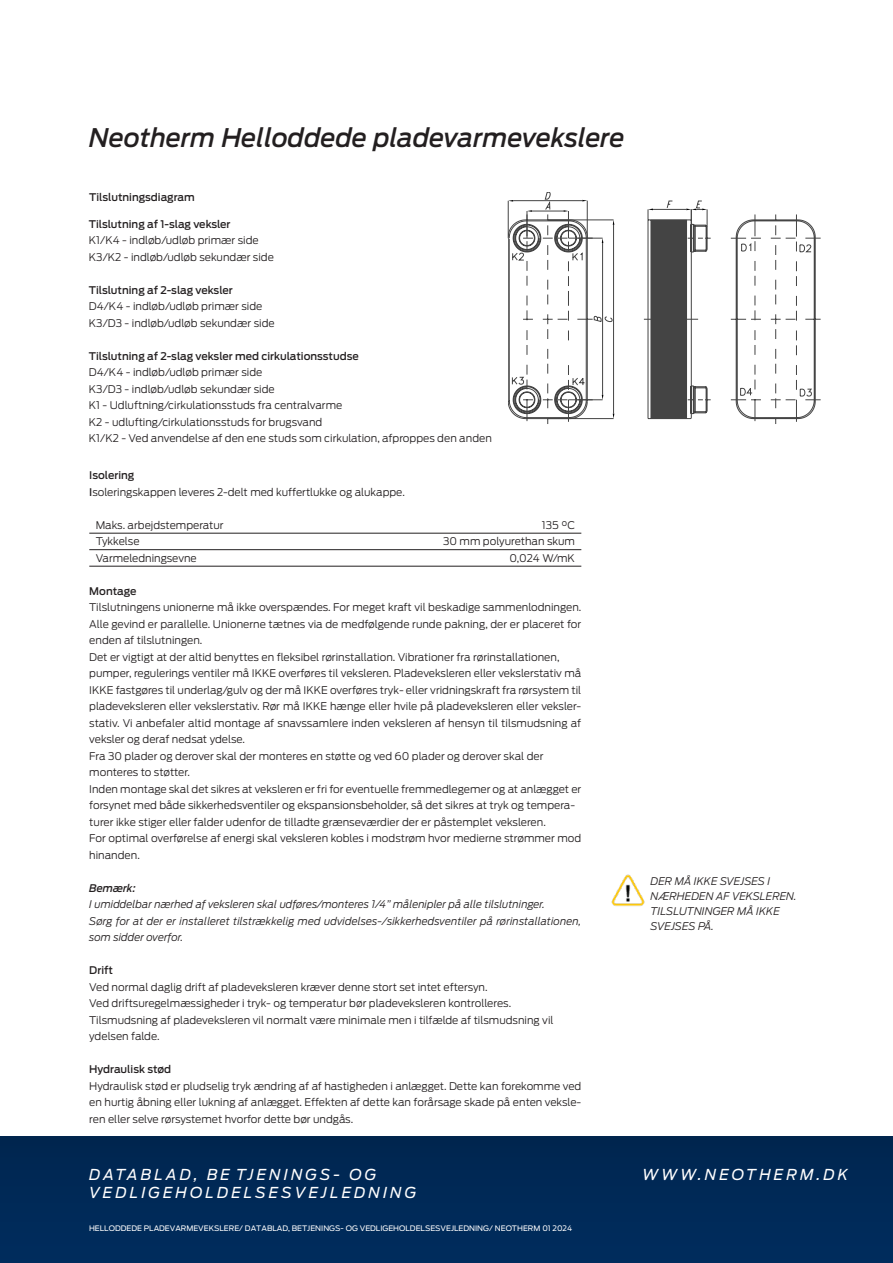
<style>
.page{position:relative;width:893px;height:1263px;background:#fff}
.page>*{position:absolute;margin:0;border:0;box-sizing:border-box;transform-origin:0 0}
.t1{font:italic 500 25.5px "Antenna";color:#231f20}
.t2{font:italic 15px/18px "Antenna";letter-spacing:.2em;color:#fff}
.LAUF_NEU_1{font:300 10.5px/16.5px "Antenna";color:#231f20;text-align:justify}
.LAUF_NEU_1-2{font:italic 300 10.5px/16.5px "Antenna";color:#231f20}
.LAUF_NEU_1-3{font:500 10.5px "Antenna";color:#231f20}
.LAUF_NEU_1-4{font:italic 500 10.5px "Antenna";color:#231f20}
.t3{font:7.5px "Antenna";color:#fff}
.s1{font-weight:500}
</style>
<div class="page">
<div style="left:0;top:1137px;width:893px;height:126px;background:#002957"></div>
<hr style="left:89px;top:533px;width:492px;height:1px;background:#231f20">
<hr style="left:89px;top:549px;width:492px;height:1px;background:#231f20">
<hr style="left:89px;top:566px;width:492px;height:1px;background:#231f20">
<img style="left:611px;top:875px;width:34px;height:31px">
<svg style="left:508px;top:192px;width:194px;height:232px"></svg>
<svg style="left:538px;top:201px;width:283px;height:221px"></svg>
<h1 class="t1" style="left:89px;top:122px;width:537px">Neotherm Helloddede pladevarmevekslere</h1>
<p class="LAUF_NEU_1-3" style="left:89px;top:190px;width:107px">Tilslutningsdiagram</p>
<p class="LAUF_NEU_1-3" style="left:89px;top:218px;width:143px">Tilslutning af 1-slag veksler</p>
<p class="LAUF_NEU_1" style="left:89px;top:232px;width:171px">K1/K4 - indløb/udløb primær side</p>
<p class="LAUF_NEU_1" style="left:89px;top:249px;width:187px">K3/K2 - indløb/udløb sekundær side</p>
<p class="LAUF_NEU_1-3" style="left:89px;top:284px;width:145px">Tilslutning af 2-slag veksler</p>
<p class="LAUF_NEU_1" style="left:89px;top:298px;width:175px">D4/K4 - indløb/udløb primær side</p>
<p class="LAUF_NEU_1" style="left:89px;top:315px;width:187px">K3/D3 - indløb/udløb sekundær side</p>
<p class="LAUF_NEU_1-3" style="left:89px;top:350px;width:272px">Tilslutning af 2-slag veksler med cirkulationsstudse</p>
<p class="LAUF_NEU_1" style="left:89px;top:364px;width:175px">D4/K4 - indløb/udløb primær side</p>
<p class="LAUF_NEU_1" style="left:89px;top:381px;width:187px">K3/D3 - indløb/udløb sekundær side</p>
<p class="LAUF_NEU_1" style="left:89px;top:397px;width:255px">K1 - Udluftning/cirkulationsstuds fra centralvarme</p>
<p class="LAUF_NEU_1" style="left:89px;top:414px;width:235px">K2 - udlufting/cirkulationsstuds for brugsvand</p>
<p class="LAUF_NEU_1" style="left:89px;top:430px;width:404px">K1/K2 - Ved anvendelse af den ene studs som cirkulation, afproppes den anden</p>
<p class="LAUF_NEU_1-3" style="left:89px;top:469px;width:47px">Isolering</p>
<p class="LAUF_NEU_1" style="left:89px;top:484px;width:317px"><span class="s1">I</span>soleringskappen leveres 2-delt med kuffertlukke og alukappe.</p>
<p class="LAUF_NEU_1" style="left:96px;top:517px;width:129px">Maks. arbejdstemperatur</p>
<p class="LAUF_NEU_1" style="left:542px;top:517px;width:35px">135 °C</p>
<p class="LAUF_NEU_1" style="left:96px;top:533px;width:45px">Tykkelse</p>
<p class="LAUF_NEU_1" style="left:443px;top:533px;width:133px">30 mm polyurethan skum</p>
<p class="LAUF_NEU_1" style="left:96px;top:550px;width:103px">Varmeledningsevne</p>
<p class="LAUF_NEU_1" style="left:509px;top:550px;width:67px">0,024 W/mK</p>
<p class="LAUF_NEU_1-3" style="left:89px;top:585px;width:49px">Montage</p>
<p class="LAUF_NEU_1" style="left:89px;top:599px;width:494px">Tilslutningens unionerne må ikke overspændes. For meget kraft vil beskadige sammenlodningen.<br>Alle gevind er parallelle. Unionerne tætnes via de medfølgende runde pakning, der er placeret for enden af tilslutningen.</p>
<p class="LAUF_NEU_1" style="left:89px;top:649px;width:472px">Det er vigtigt at der altid benyttes en fleksibel rørinstallation. Vibrationer fra rørinstallationen,</p>
<p class="LAUF_NEU_1" style="left:89px;top:665px;width:494px">pumper, regulerings ventiler må IKKE overføres til veksleren. Pladeveksleren eller vekslerstativ må<br>IKKE fastgøres til underlag/gulv og der må IKKE overføres tryk- eller vridningskraft fra rørsystem til</p>
<p class="LAUF_NEU_1" style="left:89px;top:698px;width:493px">pladeveksleren eller vekslerstativ. Rør må IKKE hænge eller hvile på pladeveksleren eller veksler&shy;stativ. Vi anbefaler altid montage af snavssamlere inden veksleren af hensyn til tilsmudsning af veksler og deraf nedsat ydelse.</p>
<p class="LAUF_NEU_1" style="left:89px;top:748px;width:456px">Fra 30 plader og derover skal der monteres en støtte og ved 60 plader og derover skal der</p>
<p class="LAUF_NEU_1" style="left:89px;top:764px;width:102px">monteres to støtter.</p>
<p class="LAUF_NEU_1" style="left:89px;top:781px;width:493px">Inden montage skal det sikres at veksleren er fri for eventuelle fremmedlegemer og at anlægget er forsynet med både sikkerhedsventiler og ekspansionsbeholder, så det sikres at tryk og tempera-</p>
<p class="LAUF_NEU_1" style="left:89px;top:814px;width:458px">turer ikke stiger eller falder udenfor de tilladte grænseværdier der er påstemplet veksleren.</p>
<p class="LAUF_NEU_1" style="left:89px;top:830px;width:493px">For optimal overførelse af energi skal veksleren kobles i modstrøm hvor medierne strømmer mod hinanden.</p>
<p class="LAUF_NEU_1-4" style="left:89px;top:881px;width:48px">Bemærk:</p>
<p class="LAUF_NEU_1-2" style="left:89px;top:896px;width:457px">I umiddelbar nærhed af veksleren skal udføres/monteres 1/4” målenipler på alle tilslutninger.</p>
<p class="LAUF_NEU_1-2" style="left:89px;top:913px;width:494px">Sørg for at der er installeret tilstrækkelig med udvidelses-/sikkerhedsventiler på rørinstallationen, som sidder overfor.</p>
<p class="LAUF_NEU_1-3" style="left:89px;top:964px;width:25px">Drift</p>
<p class="LAUF_NEU_1" style="left:89px;top:979px;width:400px">Ved normal daglig drift af pladeveksleren kræver denne stort set intet eftersyn.</p>
<p class="LAUF_NEU_1" style="left:89px;top:995px;width:423px">Ved driftsuregelmæssigheder i tryk- og temperatur bør pladeveksleren kontrolleres.</p>
<p class="LAUF_NEU_1" style="left:89px;top:1012px;width:466px">Tilsmudsning af pladeveksleren vil normalt være minimale men i tilfælde af tilsmudsning vil</p>
<p class="LAUF_NEU_1" style="left:89px;top:1028px;width:72px">ydelsen falde.</p>
<p class="LAUF_NEU_1-3" style="left:89px;top:1063px;width:83px">Hydraulisk stød</p>
<p class="LAUF_NEU_1" style="left:89px;top:1077px;width:493px">Hydraulisk stød er pludselig tryk ændring af af hastigheden i anlægget. Dette kan forekomme ved en hurtig åbning eller lukning af anlægget. Effekten af dette kan forårsage skade på enten veksle&shy;ren eller selve rørsystemet hvorfor dette bør undgås.</p>
<h2 class="t2" style="left:89px;top:1166px;width:329px">DATABLAD, BE TJENINGS- OG<br>VEDLIGEHOLDELSESVEJLEDNING</h2>
<p class="t3" style="left:89px;top:1224px;width:485px">HELLODDEDE PLADEVARMEVEKSLERE/ DATABLAD, BETJENINGS- OG VEDLIGEHOLDELSESVEJLEDNING/ NEOTHERM 01 2024</p>
<p class="LAUF_NEU_1-2" style="left:651px;top:873px;width:121px">DER MÅ IKKE SVEJSES I</p>
<p class="LAUF_NEU_1-2" style="left:651px;top:888px;width:148px">NÆRHEDEN AF VEKSLEREN.</p>
<p class="LAUF_NEU_1-2" style="left:651px;top:903px;width:131px">TILSLUTNINGER MÅ IKKE</p>
<p class="LAUF_NEU_1-2" style="left:651px;top:918px;width:65px">SVEJSES PÅ.</p>
<h2 class="t2" style="left:642px;top:1166px;width:207px">WWW.NEOTHERM.DK</h2>
</div>
